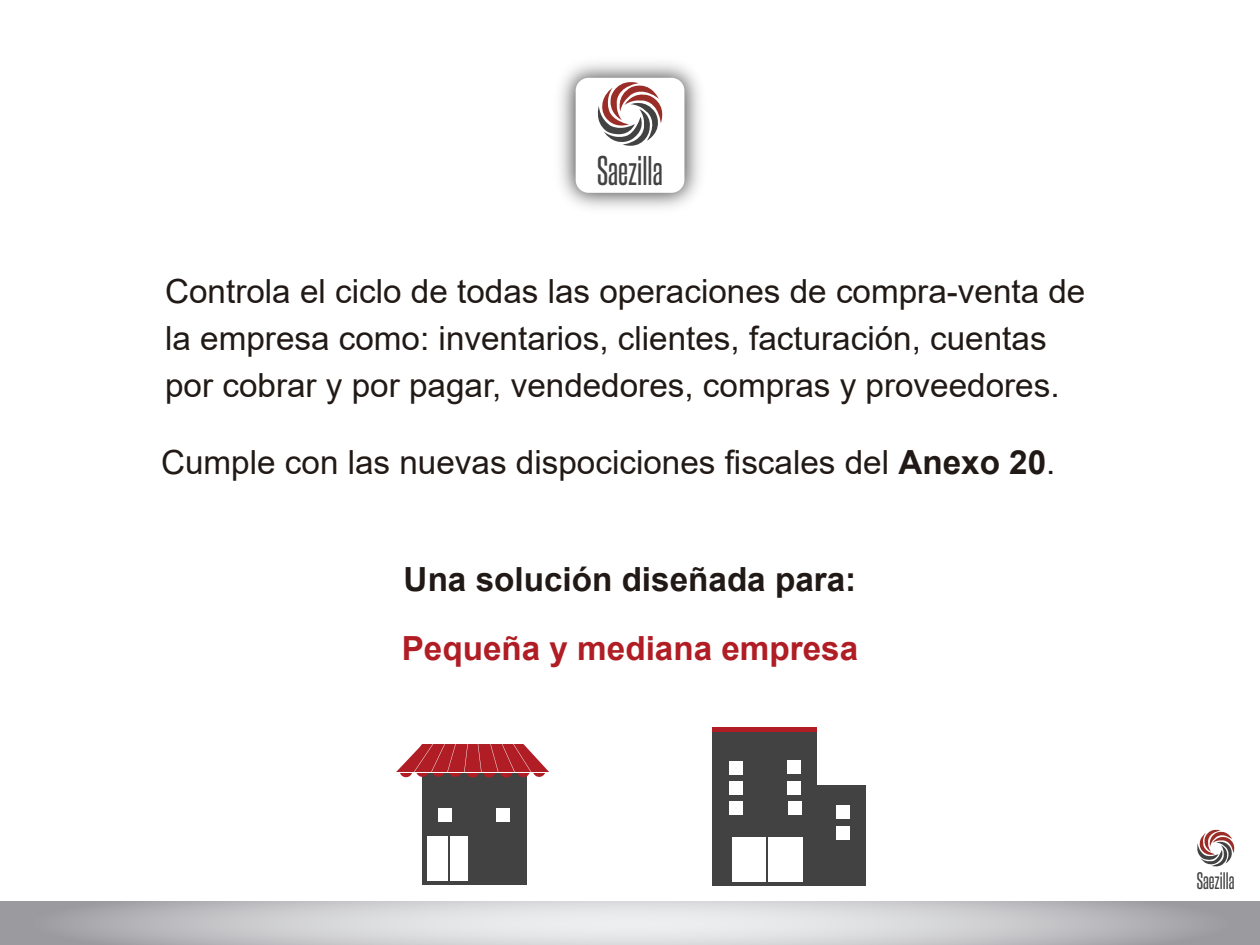
<style>
.page{position:relative;width:1260px;height:945px;background:#fff}
.page>*{position:absolute;margin:0;border:0;box-sizing:border-box;transform-origin:0 0}
.t1{font:35.7px "Steelfish Rg";color:#434242}
.t2{font:33.25px/47.2px "Arial";color:#211915}
.t3{font:700 33.25px "Arial";color:#211915}
.t4{font:700 33.25px "Arial";color:#b01d24}
.t5{font:20.65px "Steelfish Rg";color:#434242}
.s1{font-weight:700}
</style>
<div class="page">
<svg style="left:0;top:901px;width:1260px;height:44px"></svg>
<div style="left:712px;top:732px;width:104px;height:154px;background:#434242"></div>
<div style="left:818px;top:785px;width:48px;height:101px;background:#434242"></div>
<div style="left:729px;top:761px;width:14px;height:13px;background:#fff"></div>
<div style="left:729px;top:781px;width:14px;height:13px;background:#fff"></div>
<div style="left:730px;top:801px;width:13px;height:14px;background:#fff"></div>
<div style="left:732px;top:838px;width:71px;height:44px;background:#fff"></div>
<div style="left:836px;top:806px;width:13px;height:13px;background:#fff"></div>
<div style="left:836px;top:826px;width:14px;height:13px;background:#fff"></div>
<div style="left:788px;top:761px;width:13px;height:13px;background:#fff"></div>
<div style="left:788px;top:781px;width:13px;height:13px;background:#fff"></div>
<div style="left:788px;top:801px;width:13px;height:14px;background:#fff"></div>
<hr style="left:766px;top:837px;width:2px;height:47px;background:#434242">
<div style="left:712px;top:727px;width:104px;height:5px;background:#b01d24"></div>
<div style="left:422px;top:771px;width:104px;height:113px;background:#434242"></div>
<div style="left:438px;top:808px;width:14px;height:13px;background:#fff"></div>
<div style="left:427px;top:836px;width:41px;height:45px;background:#fff"></div>
<div style="left:497px;top:808px;width:13px;height:13px;background:#fff"></div>
<hr style="left:448px;top:835px;width:2px;height:46px;background:#434242">
<svg style="left:396px;top:744px;width:153px;height:34px"></svg>
<img style="left:560px;top:63px;width:140px;height:145px">
<div style="left:576px;top:78px;width:108px;height:115px;background:#fff;border-radius:13px"></div>
<svg style="left:597px;top:82px;width:66px;height:64px"></svg>
<svg style="left:1197px;top:829px;width:38px;height:38px"></svg>
<p class="t1" style="left:597px;top:145px;width:67px">Saezilla</p>
<p class="t2" style="left:165px;top:267px;width:922px">Controla el ciclo de todas las operaciones de compra-venta de la empresa como: inventarios, clientes, facturación, cuentas por cobrar y por pagar, vendedores, compras y proveedores.</p>
<p class="t2" style="left:161px;top:439px;width:896px">Cumple con las nuevas dispociciones fiscales del <span class="s1">Anexo 20</span>.</p>
<p class="t3" style="left:404px;top:556px;width:454px">Una solución diseñada para:</p>
<p class="t4" style="left:402px;top:625px;width:458px">Pequeña y mediana empresa</p>
<p class="t5" style="left:1197px;top:866px;width:39px">Saezilla</p>
</div>
